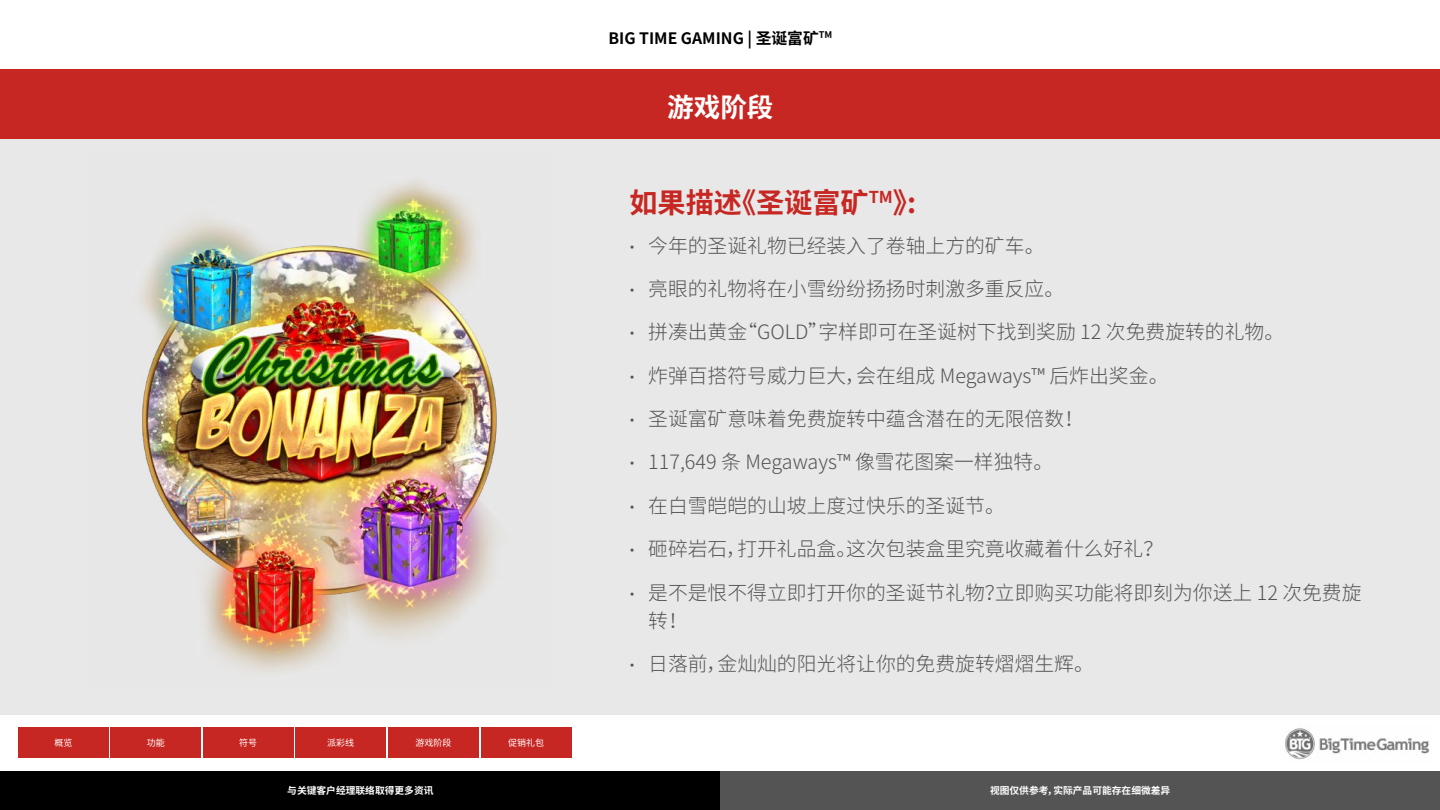
<style>
.page{position:relative;width:1440px;height:810px;background:#fff}
.page>*{position:absolute;margin:0;border:0;box-sizing:border-box;transform-origin:0 0}
.t1{font:700 28.12px "Noto Sans CJ Ktc";color:#c72722}
.t2{font:700 26.55px "Noto Sans CJ Ktc";color:#fff}
.t3{font:300 19.8px/43.3px "Noto Sans CJ Ktc";color:#545454}
.t4{font:700 15.75px "Noto Sans CJ Ktc";color:#000}
.t5{font:700 9.75px "Noto Sans CJ Ktc";color:#fff}
.t6{font:9px "Noto Sans CJ Ktc";color:#fff}
.s1{font-family:"Lato";font-weight:400}
</style>
<div class="page">
<div style="left:0;top:138px;width:1440px;height:576px;background:#e8e8e8"></div>
<img style="left:1285px;top:728px;width:145px;height:32px">
<img style="left:140px;top:181px;width:357px;height:491px">
<div style="left:0;top:69px;width:1440px;height:69px;background:#c72722"></div>
<div style="left:0;top:771px;width:720px;height:39px;background:#000"></div>
<div style="left:720px;top:771px;width:720px;height:39px;background:#545454"></div>
<div style="left:18px;top:728px;width:91px;height:30px;background:#c72722"></div>
<div style="left:111px;top:728px;width:90px;height:30px;background:#c72722"></div>
<div style="left:203px;top:728px;width:90px;height:30px;background:#c72722"></div>
<div style="left:296px;top:728px;width:90px;height:30px;background:#c72722"></div>
<div style="left:388px;top:728px;width:91px;height:30px;background:#c72722"></div>
<div style="left:481px;top:728px;width:90px;height:30px;background:#c72722"></div>
<p class="t4" style="left:608px;top:29px;width:225px">BIG TIME GAMING | 圣诞富矿<sup>TM</sup></p>
<h2 class="t2" style="left:667px;top:92px;width:108px">游戏阶段</h2>
<h1 class="t1" style="left:629px;top:187px;width:293px">如果描述《圣诞富矿<sup>TM</sup>》:</h1>
<p class="t6" style="left:55px;top:738px;width:19px">概览</p>
<p class="t6" style="left:147px;top:738px;width:19px">功能</p>
<p class="t6" style="left:239px;top:738px;width:19px">符号</p>
<p class="t6" style="left:327px;top:738px;width:28px">派彩线</p>
<p class="t6" style="left:415px;top:738px;width:37px">游戏阶段</p>
<p class="t6" style="left:508px;top:738px;width:37px">促销礼包</p>
<p class="t3" style="left:629px;top:224px;width:734px"><span class="s1">·</span> 今年的圣诞礼物已经装入了卷轴上方的矿车。<br><span class="s1">·</span> 亮眼的礼物将在小雪纷纷扬扬时刺激多重反应。<br><span class="s1">·</span> 拼凑出黄金“GOLD”字样即可在圣诞树下找到奖励 12 次免费旋转的礼物。<br><span class="s1">·</span> 炸弹百搭符号威力巨大，会在组成 Megaways™ 后炸出奖金。<br><span class="s1">·</span> 圣诞富矿意味着免费旋转中蕴含潜在的无限倍数！<br><span class="s1">·</span> 117,649 条 Megaways™ 像雪花图案一样独特。<br><span class="s1">·</span> 在白雪皑皑的山坡上度过快乐的圣诞节。<br><span class="s1">·</span> 砸碎岩石，打开礼品盒。这次包装盒里究竟收藏着什么好礼？<br><span class="s1">·</span> 是不是恨不得立即打开你的圣诞节礼物？立即购买功能将即刻为你送上 12 次免费旋</p>
<p class="t3" style="left:629px;top:600px;width:466px;text-indent:19px">转！<br><span class="s1">·</span> 日落前，金灿灿的阳光将让你的免费旋转熠熠生辉。</p>
<p class="t5" style="left:287px;top:785px;width:148px">与关键客户经理联络取得更多资讯</p>
<p class="t5" style="left:990px;top:785px;width:182px">视图仅供参考，实际产品可能存在细微差异</p>
</div>
